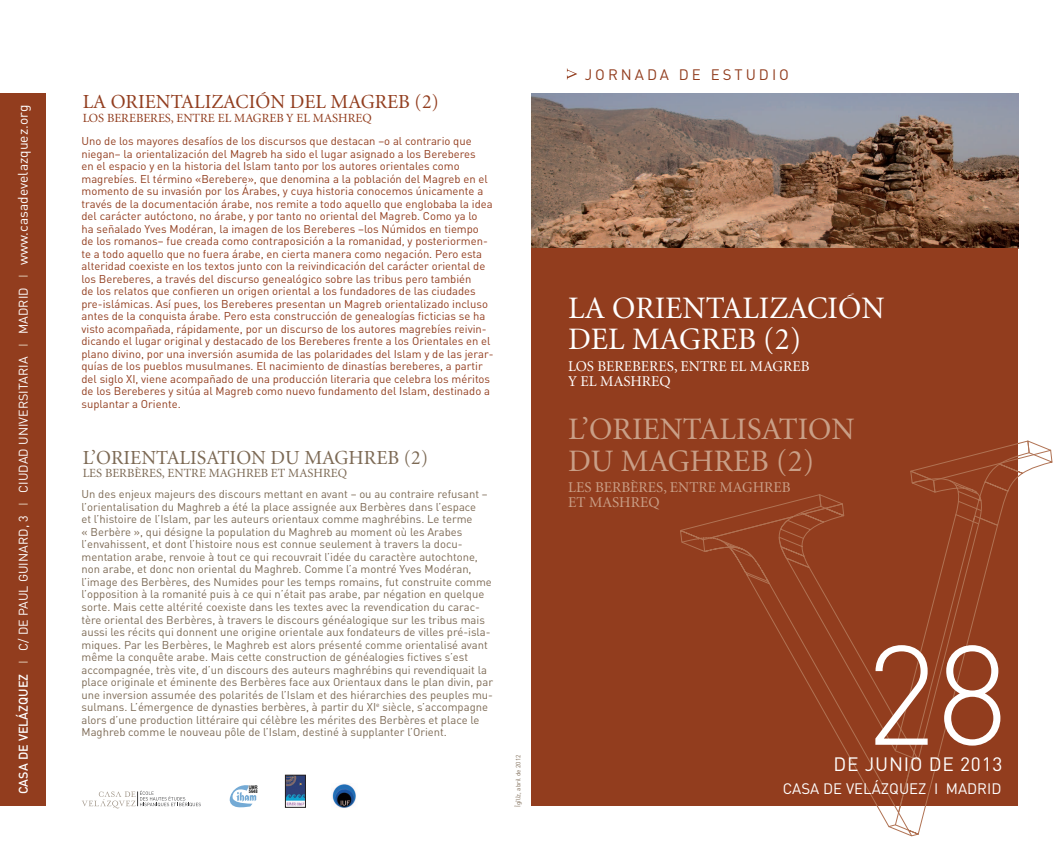
<style>
.page{position:relative;width:1063px;height:851px;background:#fff}
.page>*{position:absolute;margin:0;border:0;box-sizing:border-box;transform-origin:0 0}
.t1{font:300 138.62px "DIN";color:#fff}
.t2{font:31.25px/31.2px "Minion LT";color:#fff}
.t3{font:31.25px/31.2px "Minion LT";color:#c99f87}
.t4{font:20px "Minion LT";color:#923d1e}
.t5{font:20px "Minion LT";color:#7c6954}
.t6{font:19.12px "DIN";letter-spacing:.04em;color:#fff}
.t7{font:15px/15px "Minion LT";color:#fff}
.t8{font:15px/15px "Minion LT";color:#c99f87}
.t9{font:15px "DIN";color:#fff}
.t10{font:15px "DIN";letter-spacing:.2em;color:#923d1e}
.t11{font:12.5px "DIN";letter-spacing:.005em;color:#fff}
.t12{font:12.5px "Minion LT";color:#923d1e}
.t13{font:12.5px "Minion LT";color:#7c6954}
.t14{font:11.25px/12.5px "DIN";color:#923d1e}
.t15{font:11.25px/12.5px "DIN";color:#7c6954}
.t16{font:6.25px "DIN";color:#7c6954}
.t17{font:700 5px/3.9px "Arial Narrow";color:#000}
.s1{font-weight:500}
.s2{font-weight:500;color:#c99f87}
.s3{font-size:13.75px}
</style>
<div class="page">
<img style="left:531px;top:93px;width:487px;height:155px">
<div style="left:531px;top:248px;width:487px;height:557px;background:#923d1e"></div>
<svg style="left:912px;top:568px;width:106px;height:268px"></svg>
<svg style="left:888px;top:684px;width:24px;height:152px"></svg>
<svg style="left:697px;top:568px;width:202px;height:259px"></svg>
<svg style="left:680px;top:440px;width:373px;height:128px"></svg>
<div style="left:0;top:93px;width:45px;height:712px;background:#923d1e"></div>
<svg style="left:567px;top:68px;width:10px;height:12px"></svg>
<svg style="left:230px;top:785px;width:26px;height:22px"></svg>
<img style="left:287px;top:777px;width:17px;height:28px">
<div style="left:285px;top:775px;width:21px;height:32px;border:1px solid #231f20"></div>
<img style="left:332px;top:784px;width:24px;height:24px">
<svg style="left:82px;top:790px;width:119px;height:18px"></svg>
<p class="t11" style="left:16px;top:794px;width:690px;rotate:-90deg"><span class="s1">CASA DE VELÁZQUEZ</span> <span class="s2">I</span> C/ DE PAUL GUINARD, 3 <span class="s2">I</span> CIUDAD UNIVERSITARIA <span class="s2">I</span> MADRID <span class="s2">I</span> <span class="s3">www.casadevelazquez.org</span></p>
<h3 class="t4" style="left:83px;top:92px;width:358px">LA ORIENTALIZACIÓN DEL MAGREB (2)</h3>
<p class="t12" style="left:83px;top:112px;width:291px">LOS BEREBERES, ENTRE EL MAGREB Y EL MASHREQ</p>
<p class="t14" style="left:81px;top:135px;width:414px">Uno de los mayores desafíos de los discursos que destacan –o al contrario que niegan– la orientalización del Magreb ha sido el lugar asignado a los Bereberes<br>en el espacio y en la historia del Islam tanto por los autores orientales como magrebíes. El término «Berebere», que denomina a la población del Magreb en el momento de su invasión por los Árabes, y cuya historia conocemos únicamente a través de la documentación árabe, nos remite a todo aquello que englobaba la idea del carácter autóctono, no árabe, y por tanto no oriental del Magreb. Como ya lo<br>ha señalado Yves Modéran, la imagen de los Bereberes –los Númidos en tiempo de los romanos– fue creada como contraposición a la romanidad, y posteriormen&shy;te a todo aquello que no fuera árabe, en cierta manera como negación. Pero esta alteridad coexiste en los textos junto con la reivindicación del carácter oriental de los Bereberes, a través del discurso genealógico sobre las tribus pero también<br>de los relatos que confieren un origen oriental a los fundadores de las ciudades pre-islámicas. Así pues, los Bereberes presentan un Magreb orientalizado incluso antes de la conquista árabe. Pero esta construcción de genealogías ficticias se ha visto acompañada, rápidamente, por un discurso de los autores magrebíes reivin&shy;dicando el lugar original y destacado de los Bereberes frente a los Orientales en el plano divino, por una inversión asumida de las polaridades del Islam y de las jerar&shy;quías de los pueblos musulmanes. El nacimiento de dinastías bereberes, a partir del siglo XI, viene acompañado de una producción literaria que celebra los méritos de los Bereberes y sitúa al Magreb como nuevo fundamento del Islam, destinado a suplantar a Oriente.</p>
<h3 class="t5" style="left:83px;top:447px;width:347px">L’ORIENTALISATION DU MAGHREB (2)</h3>
<p class="t13" style="left:83px;top:467px;width:266px">LES BERBÈRES, ENTRE MAGHREB ET MASHREQ</p>
<p class="t15" style="left:81px;top:488px;width:413px">Un des enjeux majeurs des discours mettant en avant – ou au contraire refusant – l’orientalisation du Maghreb a été la place assignée aux Berbères dans l’espace<br>et l’histoire de l’Islam, par les auteurs orientaux comme maghrébins. Le terme<br>« Berbère », qui désigne la population du Maghreb au moment où les Arabes l’envahissent, et dont l’histoire nous est connue seulement à travers la docu&shy;mentation arabe, renvoie à tout ce qui recouvrait l’idée du caractère autochtone, non arabe, et donc non oriental du Maghreb. Comme l’a montré Yves Modéran, l’image des Berbères, des Numides pour les temps romains, fut construite comme l’opposition à la romanité puis à ce qui n’était pas arabe, par négation en quelque sorte. Mais cette altérité coexiste dans les textes avec la revendication du carac&shy;tère oriental des Berbères, à travers le discours généalogique sur les tribus mais aussi les récits qui donnent une origine orientale aux fondateurs de villes pré-isla&shy;miques. Par les Berbères, le Maghreb est alors présenté comme orientalisé avant même la conquête arabe. Mais cette construction de généalogies fictives s’est accompagnée, très vite, d’un discours des auteurs maghrébins qui revendiquait la place originale et éminente des Berbères face aux Orientaux dans le plan divin, par une inversion assumée des polarités de l’Islam et des hiérarchies des peuples mu&shy;sulmans. L’émergence de dynasties berbères, à partir du XI<sup>e</sup> siècle, s’accompagne alors d’une production littéraire qui célèbre les mérites des Berbères et place le Maghreb comme le nouveau pôle de l’Islam, destiné à supplanter l’Orient.</p>
<h3 class="t10" style="left:585px;top:65px;width:206px">JORNADA DE ESTUDIO</h3>
<h2 class="t2" style="left:568px;top:293px;width:318px">LA ORIENTALIZACIÓN<br>DEL MAGREB (2)</h2>
<h3 class="t7" style="left:568px;top:359px;width:243px">LOS BEREBERES, ENTRE EL MAGREB<br>Y EL MASHREQ</h3>
<h2 class="t3" style="left:568px;top:415px;width:288px">L’ORIENTALISATION<br>DU MAGHREB (2)</h2>
<h3 class="t8" style="left:568px;top:480px;width:224px">LES BERBÈRES, ENTRE MAGHREB<br>ET MASHREQ</h3>
<h1 class="t1" style="left:865px;top:609px;width:144px">28</h1>
<p class="t16" style="left:514px;top:806px;width:53px;rotate:-90deg">Îgîlîz, abril de 2012</p>
<h3 class="t6" style="left:834px;top:751px;width:170px">DE JUNIO DE 2013</h3>
<p class="t17" style="left:249px;top:785px;width:11px">UMR<br>5648</p>
<h3 class="t9" style="left:783px;top:778px;width:220px">CASA DE VELÁZQUEZ I MADRID</h3>
</div>
